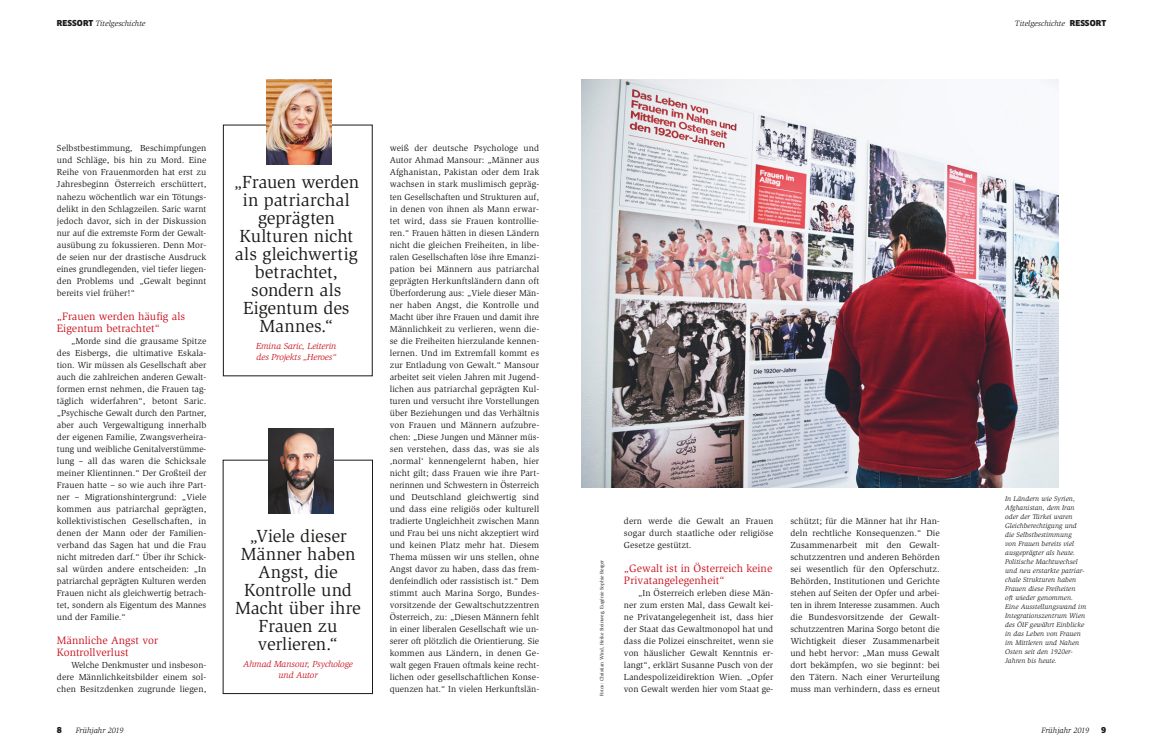
<style>
.page{position:relative;width:1163px;height:752px;background:#fff}
.page>*{position:absolute;margin:0;border:0;box-sizing:border-box;transform-origin:0 0}
.t1{font:18px/18px "Slimbach Std";letter-spacing:-.005em;color:#1a1a18;text-align:center}
.t2{font:11px/12px "Slimbach Std";letter-spacing:.005em;color:#ca111e}
.t3{font:9px/12px "Slimbach Std";letter-spacing:.01em;color:#1a1a18;text-align:justify}
.t4{font:italic 9px/11px "Slimbach Std";letter-spacing:-.01em;color:#ca111e}
.t5{font:italic 8px "Slimbach Std";color:#1a1a18}
.t6{font:900 8px "Clan Pro";color:#1a1a18}
.t7{font:italic 7px/9px "Slimbach Std";letter-spacing:.005em;color:#1a1a18}
.t8{font:5px "Slimbach Std";color:#1a1a18}
.s1{font-family:"Clan Pro";font-weight:900;font-style:normal}
</style>
<div class="page">
<img style="left:582px;top:79px;width:476px;height:408px">
<div style="left:223px;top:125px;width:149px;height:251px;border:1px solid #1a1a18"></div>
<img style="left:266px;top:79px;width:65px;height:85px">
<img style="left:268px;top:428px;width:65px;height:85px">
<p class="t5" style="left:57px;top:19px;width:90px"><span class="s1">RESSORT</span> Titelgeschichte</p>
<p class="t5" style="left:1014px;top:19px;width:93px">Titelgeschichte <span class="s1">RESSORT</span></p>
<p class="t3" style="left:57px;top:142px;width:151px">Selbstbestimmung, Beschimpfungen und Schläge, bis hin zu Mord. Eine Reihe von Frauenmorden hat erst zu Jahresbeginn Österreich erschüttert, nahezu wöchentlich war ein Tötungs&shy;delikt in den Schlagzeilen. Saric warnt jedoch davor, sich in der Diskussion nur auf die extremste Form der Gewalt&shy;ausübung zu fokussieren. Denn Mor&shy;de seien nur der drastische Ausdruck eines grundlegenden, viel tiefer liegen&shy;den Problems und „Gewalt beginnt bereits viel früher!“</p>
<p class="t2" style="left:57px;top:310px;width:130px">„Frauen werden häufig als<br>Eigentum betrachtet“</p>
<p class="t3" style="left:57px;top:334px;width:151px;text-indent:14px">„Morde sind die grausame Spitze des Eisbergs, die ultimative Eskala&shy;tion. Wir müssen als Gesellschaft aber auch die zahlreichen anderen Gewalt&shy;formen ernst nehmen, die Frauen tag&shy;täglich widerfahren“, betont Saric. „Psychische Gewalt durch den Partner, aber auch Vergewaltigung innerhalb der eigenen Familie, Zwangsverheira&shy;tung und weibliche Genitalverstümme&shy;lung – all das waren die Schicksale meiner Klientinnen.“ Der Großteil der Frauen hatte – so wie auch ihre Part&shy;ner – Migrationshintergrund: „Viele kommen aus patriarchal geprägten, kollektivistischen Gesellschaften, in denen der Mann oder der Familien&shy;verband das Sagen hat und die Frau nicht mitreden darf.“ Über ihr Schick&shy;sal würden andere entscheiden: „In patriarchal geprägten Kulturen werden Frauen nicht als gleichwertig betrach&shy;tet, sondern als Eigentum des Mannes und der Familie.“</p>
<p class="t2" style="left:57px;top:634px;width:103px">Männliche Angst vor<br>Kontrollverlust</p>
<p class="t3" style="left:57px;top:658px;width:151px;text-indent:14px">Welche Denkmuster und insbeson&shy;dere Männlichkeitsbilder einem sol&shy;chen Besitzdenken zugrunde liegen,</p>
<h1 class="t1" style="left:234px;top:173px;width:127px">„Frauen werden in patriarchal geprägten<br>Kulturen nicht als gleichwertig betrachtet, sondern als<br>Eigentum des<br>Mannes.“</h1>
<p class="t4" style="left:256px;top:340px;width:82px">Emina Saric, Leiterin des Projekts „Heroes“</p>
<h1 class="t1" style="left:235px;top:527px;width:127px">„Viele dieser<br>Männer haben<br>Angst, die<br>Kontrolle und<br>Macht über ihre<br>Frauen zu verlieren.“</h1>
<p class="t4" style="left:243px;top:658px;width:111px;text-align:center">Ahmad Mansour, Psychologe und Autor</p>
<p class="t3" style="left:390px;top:142px;width:151px">weiß der deutsche Psychologe und Autor Ahmad Mansour: „Männer aus Afghanistan, Pakistan oder dem Irak wachsen in stark muslimisch gepräg&shy;ten Gesellschaften und Strukturen auf, in denen von ihnen als Mann erwar&shy;tet wird, dass sie Frauen kontrollie&shy;ren.“ Frauen hätten in diesen Ländern nicht die gleichen Freiheiten, in libe&shy;ralen Gesellschaften löse ihre Emanzi&shy;pation bei Männern aus patriarchal geprägten Herkunftsländern dann oft Überforderung aus: „Viele dieser Män&shy;ner haben Angst, die Kontrolle und Macht über ihre Frauen und damit ihre Männlichkeit zu verlieren, wenn die&shy;se die Freiheiten hierzulande kennen&shy;lernen. Und im Extremfall kommt es zur Entladung von Gewalt.“ Mansour arbeitet seit vielen Jahren mit Jugend&shy;lichen aus patriarchal geprägten Kul&shy;turen und versucht ihre Vorstellungen über Beziehungen und das Verhältnis von Frauen und Männern aufzubre&shy;chen: „Diese Jungen und Männer müs&shy;sen verstehen, dass das, was sie als ‚normal‘ kennengelernt haben, hier nicht gilt; dass Frauen wie ihre Part&shy;nerinnen und Schwestern in Österreich und Deutschland gleichwertig sind und dass eine religiös oder kulturell tradierte Ungleichheit zwischen Mann und Frau bei uns nicht akzeptiert wird und keinen Platz mehr hat. Diesem Thema müssen wir uns stellen, ohne Angst davor zu haben, dass das frem&shy;denfeindlich oder rassistisch ist.“ Dem stimmt auch Marina Sorgo, Bundes&shy;vorsitzende der Gewaltschutzzentren Österreich, zu: „Diesen Männern fehlt in einer liberalen Gesellschaft wie un&shy;serer oft plötzlich die Orientierung. Sie kommen aus Ländern, in denen Ge&shy;walt gegen Frauen oftmals keine recht&shy;lichen oder gesellschaftlichen Konse&shy;quenzen hat.“ In vielen Herkunftslän-</p>
<p class="t8" style="left:599px;top:695px;width:137px;rotate:-90deg">Fotos: Christian Wind, Heike Steinweg, Eugénie Sophie Berger</p>
<p class="t3" style="left:624px;top:514px;width:151px">dern werde die Gewalt an Frauen sogar durch staatliche oder religiöse Gesetze gestützt.</p>
<p class="t2" style="left:624px;top:562px;width:150px">„Gewalt ist in Österreich keine<br>Privatangelegenheit“</p>
<p class="t3" style="left:624px;top:586px;width:151px;text-indent:14px">„In Österreich erleben diese Män&shy;ner zum ersten Mal, dass Gewalt kei&shy;ne Privatangelegenheit ist, dass hier der Staat das Gewaltmonopol hat und dass die Polizei einschreitet, wenn sie von häuslicher Gewalt Kenntnis er&shy;langt“, erklärt Susanne Pusch von der Landespolizeidirektion Wien. „Opfer von Gewalt werden hier vom Staat ge-</p>
<p class="t3" style="left:790px;top:514px;width:151px">schützt; für die Männer hat ihr Han&shy;deln rechtliche Konsequenzen.“ Die Zusammenarbeit mit den Gewalt&shy;schutzzentren und anderen Behörden sei wesentlich für den Opferschutz.<br>Behörden, Institutionen und Gerichte stehen auf Seiten der Opfer und arbei&shy;ten in ihrem Interesse zusammen. Auch die Bundesvorsitzende der Gewalt&shy;schutzzentren Marina Sorgo betont die Wichtigkeit dieser Zusammenarbeit und hebt hervor: „Man muss Gewalt dort bekämpfen, wo sie beginnt: bei den Tätern. Nach einer Verurteilung muss man verhindern, dass es erneut</p>
<p class="t7" style="left:1005px;top:493px;width:83px">In Ländern wie Syrien,<br>Afghanistan, dem Iran oder der Türkei waren<br>Gleichberechtigung und die Selbstbestimmung<br>von Frauen bereits viel ausgeprägter als heute.<br>Politische Machtwechsel und neu erstarkte patriar&shy;chale Strukturen haben<br>Frauen diese Freiheiten<br>oft wieder genommen.<br>Eine Ausstellungswand im<br>Integrationszentrum Wien des ÖIF gewährt Einblicke in das Leben von Frauen im Mittleren und Nahen<br>Osten seit den 1920er-<br>Jahren bis heute.</p>
<p class="t6" style="left:57px;top:724px;width:7px">8</p>
<p class="t5" style="left:76px;top:725px;width:49px">Frühjahr 2019</p>
<p class="t5" style="left:1041px;top:725px;width:49px">Frühjahr 2019</p>
<p class="t6" style="left:1100px;top:724px;width:7px">9</p>
</div>
